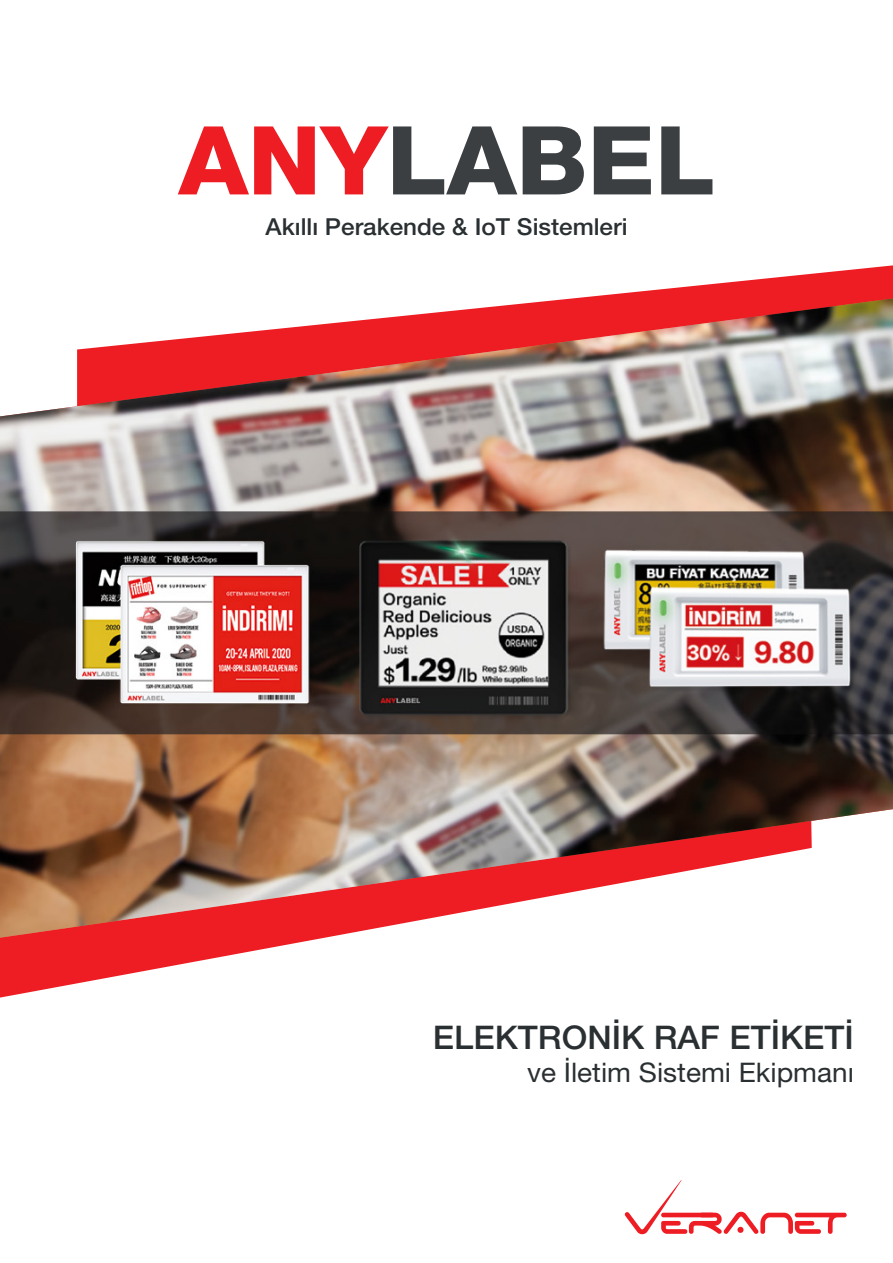
<style>
.page{position:relative;width:893px;height:1263px;background:#fff}
.page>*{position:absolute;margin:0;border:0;box-sizing:border-box;transform-origin:0 0}
.t1{font:800 95.1px "Helvetica Neue LT Pro";color:#3b3f41;scale:1.04 1}
.t2{font:500 32.55px "Helvetica Neue LT Pro";color:#2a2f32;scale:1.04 1}
.t3{font:27px "Helvetica Neue LT Pro";color:#2a2f32;scale:1.04 1}
.t4{font:500 23.4px "Helvetica Neue LT Pro";color:#2a2f32;scale:1.04 1}
.s1{color:#ee1d23}
</style>
<div class="page">
<svg style="left:0;top:938px;width:323px;height:59px"></svg>
<svg style="left:577px;top:265px;width:316px;height:33px"></svg>
<img style="left:0;top:298px;width:893px;height:640px">
<svg style="left:625px;top:1180px;width:222px;height:54px"></svg>
<h1 class="t1" style="left:179px;top:104px;width:517px"><span class="s1">ANY</span>LABEL</h1>
<p class="t4" style="left:266px;top:213px;width:349px">Akıllı Perakende &amp; IoT Sistemleri</p>
<h2 class="t2" style="left:433px;top:1018px;width:406px">ELEKTRONİK RAF ETİKETİ</h2>
<p class="t3" style="left:527px;top:1056px;width:316px">ve İletim Sistemi Ekipmanı</p>
</div>
